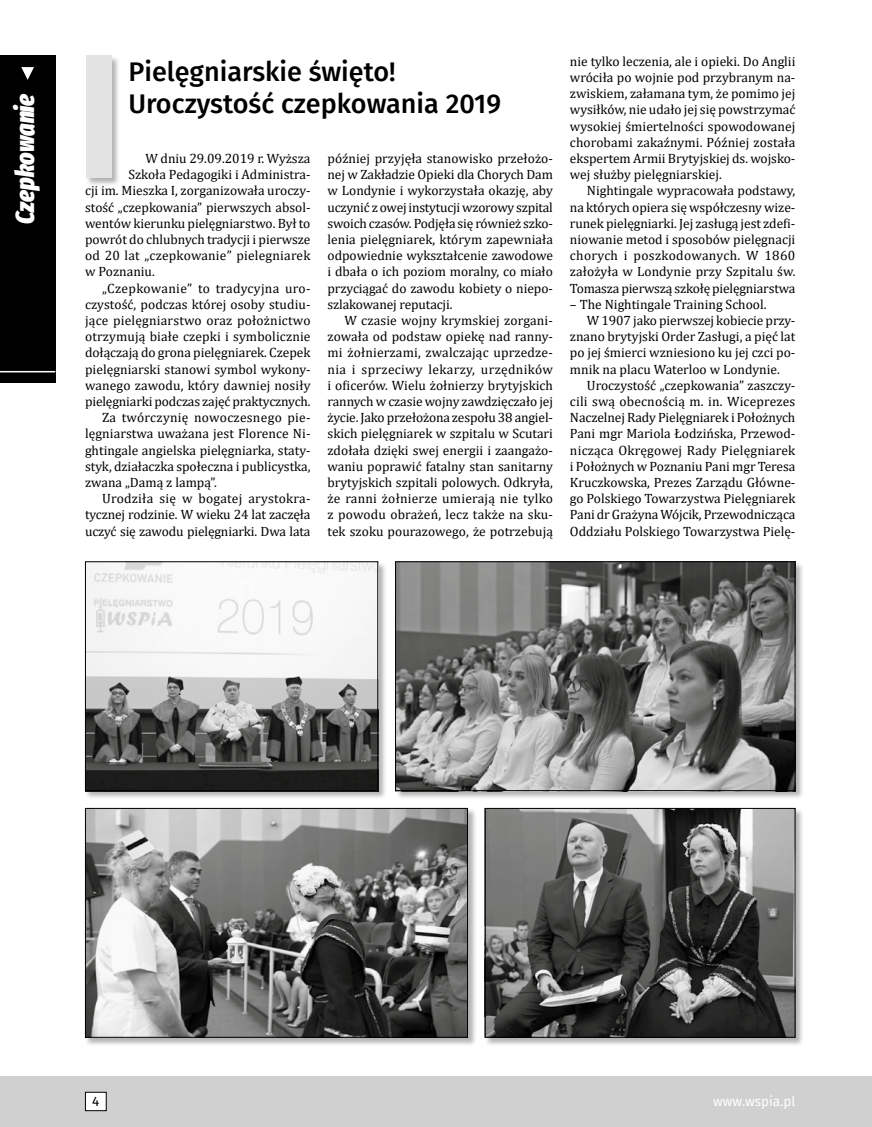
<style>
.page{position:relative;width:872px;height:1127px;background:#fff}
.page>*{position:absolute;margin:0;border:0;box-sizing:border-box;transform-origin:0 0}
.t1{font:500 27px/32.4px "Fira Sans";color:#000}
.t2{font:italic 900 extra-condensed 25.5px "Fira Sans";letter-spacing:-.01em;color:#fff}
.t3{font:13.5px/16.2px "Cambria";color:#000;text-align:justify}
.t4{font:13.5px "Cambria";letter-spacing:.02em;color:#000}
.t5{font:13.5px "Cambria";letter-spacing:.025em;color:#000}
.t6{font:13.5px "Fira Sans";color:#fff}
.t7{font:13.5px "Fira Sans";color:#000}
</style>
<div class="page">
<div style="left:85px;top:561px;width:302px;height:238px;background:#000;opacity:.3"></div>
<img style="left:87px;top:563px;width:289px;height:226px">
<div style="left:85px;top:561px;width:293px;height:230px;border:1px solid #000"></div>
<div style="left:85px;top:807px;width:392px;height:239px;background:#000;opacity:.3"></div>
<img style="left:87px;top:810px;width:379px;height:225px">
<div style="left:85px;top:808px;width:383px;height:229px;border:1px solid #000"></div>
<div style="left:484px;top:807px;width:320px;height:239px;background:#000;opacity:.3"></div>
<img style="left:487px;top:810px;width:306px;height:225px">
<div style="left:485px;top:808px;width:310px;height:229px;border:1px solid #000"></div>
<div style="left:395px;top:561px;width:409px;height:238px;background:#000;opacity:.3"></div>
<img style="left:397px;top:563px;width:396px;height:226px">
<div style="left:395px;top:561px;width:400px;height:230px;border:1px solid #000"></div>
<div style="left:85px;top:55px;width:35px;height:131px;background:#000;opacity:.3"></div>
<div style="left:86px;top:55px;width:25px;height:122px;background:#e3e3e3"></div>
<div style="left:0;top:1076px;width:872px;height:51px;background:#d0d0d0"></div>
<div style="left:0;top:55px;width:55px;height:328px;background:#000"></div>
<svg style="left:21px;top:67px;width:13px;height:13px"></svg>
<hr style="left:0;top:371px;width:55px;height:1px;background:#fff">
<div style="left:85px;top:1092px;width:21px;height:18px;background:#fff"></div>
<div style="left:85px;top:1092px;width:22px;height:19px;border:1px solid #000"></div>
<h2 class="t2" style="left:3px;top:179px;width:88px;rotate:-90deg">Dział ???</h2>
<h2 class="t2" style="left:3px;top:224px;width:132px;rotate:-90deg">Czepkowanie</h2>
<h1 class="t1" style="left:128px;top:54px;width:374px">Pielęgniarskie święto!<br>Uroczystość czepkowania 2019</h1>
<p class="t3" style="left:145px;top:150px;width:167px">W dniu 29.09.2019 r. Wyższa</p>
<p class="t3" style="left:128px;top:166px;width:183px">Szkoła Pedagogiki i Administra-</p>
<p class="t3" style="left:85px;top:183px;width:227px">cji im. Mieszka I, zorganizowała uroczy-</p>
<p class="t3" style="left:85px;top:199px;width:227px">stość „czepkowania” pierwszych absol-</p>
<p class="t3" style="left:85px;top:215px;width:227px">wentów kierunku pielęgniarstwo. Był to</p>
<p class="t3" style="left:85px;top:231px;width:227px">powrót do chlubnych tradycji i pierwsze</p>
<p class="t3" style="left:85px;top:247px;width:227px">od 20 lat „czepkowanie” pielegniarek</p>
<p class="t3" style="left:85px;top:264px;width:71px">w Poznaniu.</p>
<p class="t5" style="left:102px;top:280px;width:210px">„Czepkowanie” to tradycyjna uro-</p>
<p class="t3" style="left:85px;top:296px;width:227px">czystość, podczas której osoby studiu-</p>
<p class="t3" style="left:85px;top:312px;width:227px">jące pielęgniarstwo oraz położnictwo</p>
<p class="t3" style="left:85px;top:328px;width:227px">otrzymują białe czepki i symbolicznie</p>
<p class="t3" style="left:85px;top:345px;width:227px">dołączają do grona pielęgniarek. Czepek</p>
<p class="t3" style="left:85px;top:361px;width:227px">pielęgniarski stanowi symbol wykony-</p>
<p class="t3" style="left:85px;top:377px;width:227px">wanego zawodu, który dawniej nosiły</p>
<p class="t3" style="left:85px;top:393px;width:227px">pielęgniarki podczas zajęć praktycznych.</p>
<p class="t4" style="left:102px;top:410px;width:210px">Za twórczynię nowoczesnego pie-</p>
<p class="t3" style="left:85px;top:426px;width:227px">lęgniarstwa uważana jest Florence Ni-</p>
<p class="t3" style="left:85px;top:442px;width:227px">ghtingale angielska pielęgniarka, staty-</p>
<p class="t3" style="left:85px;top:458px;width:227px">styk, działaczka społeczna i publicystka,</p>
<p class="t3" style="left:85px;top:474px;width:133px">zwana „Damą z lampą”.</p>
<p class="t4" style="left:102px;top:491px;width:210px">Urodziła się w bogatej arystokra-</p>
<p class="t3" style="left:85px;top:507px;width:227px">tycznej rodzinie. W wieku 24 lat zaczęła</p>
<p class="t3" style="left:85px;top:523px;width:227px">uczyć się zawodu pielęgniarki. Dwa lata</p>
<p class="t3" style="left:327px;top:150px;width:227px">później przyjęła stanowisko przełożo&shy;nej w Zakładzie Opieki dla Chorych Dam w Londynie i wykorzystała okazję, aby uczynić z owej instytucji wzorowy szpital swoich czasów. Podjęła się również szko&shy;lenia pielęgniarek, którym zapewniała odpowiednie wykształcenie zawodowe i dbała o ich poziom moralny, co miało przyciągać do zawodu kobiety o niepo&shy;szlakowanej reputacji.</p>
<p class="t3" style="left:327px;top:312px;width:227px;text-indent:17px">W czasie wojny krymskiej zorgani&shy;zowała od podstaw opiekę nad ranny&shy;mi żołnierzami, zwalczając uprzedze&shy;nia i sprzeciwy lekarzy, urzędników i oficerów. Wielu żołnierzy brytyjskich rannych w czasie wojny zawdzięczało jej życie. Jako przełożona zespołu 38 angiel&shy;skich pielęgniarek w szpitalu w Scutari zdołała dzięki swej energii i zaangażo&shy;waniu poprawić fatalny stan sanitarny brytyjskich szpitali polowych. Odkryła, że ranni żołnierze umierają nie tylko z powodu obrażeń, lecz także na sku&shy;tek szoku pourazowego, że potrzebują</p>
<p class="t3" style="left:570px;top:53px;width:227px">nie tylko leczenia, ale i opieki. Do Anglii wróciła po wojnie pod przybranym na&shy;zwiskiem, załamana tym, że pomimo jej wysiłków, nie udało jej się powstrzymać wysokiej śmiertelności spowodowanej chorobami zakaźnymi. Później została ekspertem Armii Brytyjskiej ds. wojsko&shy;wej służby pielęgniarskiej.</p>
<p class="t3" style="left:570px;top:183px;width:227px;text-indent:17px">Nightingale wypracowała podstawy, na których opiera się współczesny wize&shy;runek pielęgniarki. Jej zasługą jest zdefi&shy;niowanie metod i sposobów pielęgnacji chorych i poszkodowanych. W 1860 założyła w Londynie przy Szpitalu św.<br>Tomasza pierwszą szkołę pielęgniarstwa</p>
<p class="t3" style="left:570px;top:296px;width:198px">– The Nightingale Training School.</p>
<p class="t3" style="left:587px;top:312px;width:210px">W 1907 jako pierwszej kobiecie przy-</p>
<p class="t3" style="left:570px;top:328px;width:227px">znano brytyjski Order Zasługi, a pięć lat</p>
<p class="t3" style="left:570px;top:345px;width:227px">po jej śmierci wzniesiono ku jej czci po-</p>
<p class="t3" style="left:570px;top:361px;width:211px">mnik na placu Waterloo w Londynie.</p>
<p class="t3" style="left:587px;top:377px;width:210px">Uroczystość „czepkowania” zaszczy-</p>
<p class="t3" style="left:570px;top:393px;width:227px">cili swą obecnością m. in. Wiceprezes</p>
<p class="t3" style="left:570px;top:409px;width:227px">Naczelnej Rady Pielęgniarek i Położnych</p>
<p class="t3" style="left:570px;top:426px;width:227px">Pani mgr Mariola Łodzińska, Przewod-</p>
<p class="t3" style="left:570px;top:442px;width:227px">nicząca Okręgowej Rady Pielęgniarek</p>
<p class="t3" style="left:570px;top:458px;width:227px">i Położnych w Poznaniu Pani mgr Teresa</p>
<p class="t3" style="left:570px;top:474px;width:227px">Kruczkowska, Prezes Zarządu Główne-</p>
<p class="t3" style="left:570px;top:490px;width:227px">go Polskiego Towarzystwa Pielęgniarek</p>
<p class="t3" style="left:570px;top:507px;width:227px">Pani dr Grażyna Wójcik, Przewodnicząca</p>
<p class="t3" style="left:570px;top:523px;width:227px">Oddziału Polskiego Towarzystwa Pielę-</p>
<p class="t7" style="left:92px;top:1091px;width:9px">4</p>
<p class="t6" style="left:713px;top:1090px;width:84px">www.wspia.pl</p>
</div>
